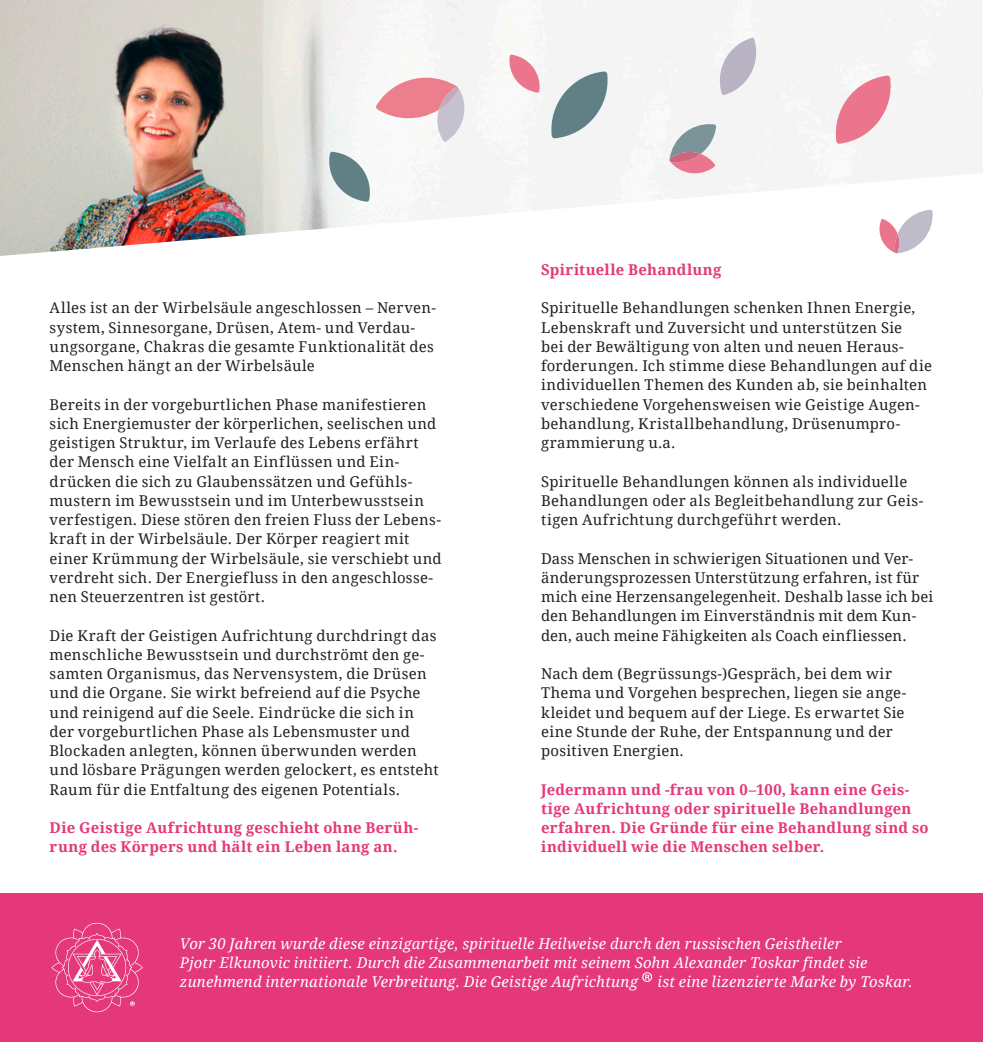
<style>
.page{position:relative;width:983px;height:1042px;background:#fff}
.page>*{position:absolute;margin:0;border:0;box-sizing:border-box;transform-origin:0 0}
.t1{font:14.88px/19.2px "Droid Serif";letter-spacing:.02em;color:#231f20}
.t2{font:italic 14.88px/19.2px "Droid Serif";letter-spacing:.015em;color:#fff}
.t3{font:700 14.88px/19.2px "Droid Serif";letter-spacing:.02em;color:#e4387a}
</style>
<div class="page">
<div style="left:0;top:893px;width:982px;height:149px;background:#e4387a"></div>
<img style="left:0;top:0;width:982px;height:256px">
<svg style="left:642px;top:972px;width:10px;height:10px"></svg>
<svg style="left:51px;top:923px;width:92px;height:89px"></svg>
<svg style="left:550px;top:71px;width:58px;height:67px"></svg>
<svg style="left:328px;top:152px;width:43px;height:50px"></svg>
<svg style="left:834px;top:76px;width:57px;height:68px"></svg>
<svg style="left:508px;top:55px;width:32px;height:38px"></svg>
<svg style="left:669px;top:124px;width:47px;height:49px"></svg>
<svg style="left:718px;top:38px;width:39px;height:57px"></svg>
<svg style="left:878px;top:210px;width:55px;height:43px"></svg>
<svg style="left:375px;top:78px;width:90px;height:64px"></svg>
<p class="t1" style="left:50px;top:298px;width:388px">Alles ist an der Wirbelsäule angeschlossen – Nerven&shy;system, Sinnesorgane, Drüsen, Atem- und Verdau&shy;ungsorgane, Chakras die gesamte Funktionalität des Menschen hängt an der Wirbelsäule</p>
<p class="t1" style="left:50px;top:395px;width:393px">Bereits in der vorgeburtlichen Phase manifestieren sich Energiemuster der körperlichen, seelischen und geistigen Struktur, im Verlaufe des Lebens erfährt der Mensch eine Vielfalt an Einflüssen und Ein&shy;drücken die sich zu Glaubenssätzen und Gefühls&shy;mustern im Bewusstsein und im Unterbewusstsein verfestigen. Diese stören den freien Fluss der Lebens&shy;kraft in der Wirbelsäule. Der Körper reagiert mit einer Krümmung der Wirbelsäule, sie verschiebt und verdreht sich. Der Energiefluss in den angeschlosse&shy;nen Steuerzentren ist gestört.</p>
<p class="t1" style="left:50px;top:626px;width:390px">Die Kraft der Geistigen Aufrichtung durchdringt das menschliche Bewusstsein und durchströmt den ge&shy;samten Organismus, das Nervensystem, die Drüsen und die Organe. Sie wirkt befreiend auf die Psyche und reinigend auf die Seele. Eindrücke die sich in der vorgeburtlichen Phase als Lebensmuster und Blockaden anlegten, können überwunden werden und lösbare Prägungen werden gelockert, es entsteht Raum für die Entfaltung des eigenen Potentials.</p>
<p class="t3" style="left:50px;top:818px;width:370px">Die Geistige Aufrichtung geschieht ohne Berüh&shy;rung des Körpers und hält ein Leben lang an.</p>
<p class="t3" style="left:541px;top:260px;width:182px">Spirituelle Behandlung</p>
<p class="t1" style="left:541px;top:298px;width:392px">Spirituelle Behandlungen schenken Ihnen Energie, Lebenskraft und Zuversicht und unterstützen Sie<br>bei der Bewältigung von alten und neuen Heraus&shy;forderungen. Ich stimme diese Behandlungen auf die individuellen Themen des Kunden ab, sie beinhalten verschiedene Vorgehensweisen wie Geistige Augen&shy;behandlung, Kristallbehandlung, Drüsenumpro&shy;grammierung u.a.</p>
<p class="t1" style="left:541px;top:472px;width:383px">Spirituelle Behandlungen können als individuelle<br>Behandlungen oder als Begleitbehandlung zur Geis&shy;tigen Aufrichtung durchgeführt werden.</p>
<p class="t1" style="left:541px;top:549px;width:393px">Dass Menschen in schwierigen Situationen und Ver&shy;änderungsprozessen Unterstützung erfahren, ist für mich eine Herzensangelegenheit. Deshalb lasse ich bei den Behandlungen im Einverständnis mit dem Kun&shy;den, auch meine Fähigkeiten als Coach einfliessen.</p>
<p class="t1" style="left:541px;top:664px;width:367px">Nach dem (Begrüssungs-)Gespräch, bei dem wir Thema und Vorgehen besprechen, liegen sie ange&shy;kleidet und bequem auf der Liege. Es erwartet Sie eine Stunde der Ruhe, der Entspannung und der positiven Energien.</p>
<p class="t3" style="left:541px;top:780px;width:389px">Jedermann und -frau von 0–100, kann eine Geis&shy;tige Aufrichtung oder spirituelle Behandlungen erfahren. Die Gründe für eine Behandlung sind so individuell wie die Menschen selber.</p>
<p class="t2" style="left:180px;top:934px;width:689px">Vor 30 Jahren wurde diese einzigartige, spirituelle Heilweise durch den russischen Geistheiler<br>Pjotr Elkunovic initiiert. Durch die Zusammenarbeit mit seinem Sohn Alexander Toskar findet sie zunehmend internationale Verbreitung. Die Geistige Aufrichtung</p>
<p class="t2" style="left:657px;top:972px;width:257px">ist eine lizenzierte Marke by Toskar.</p>
</div>
